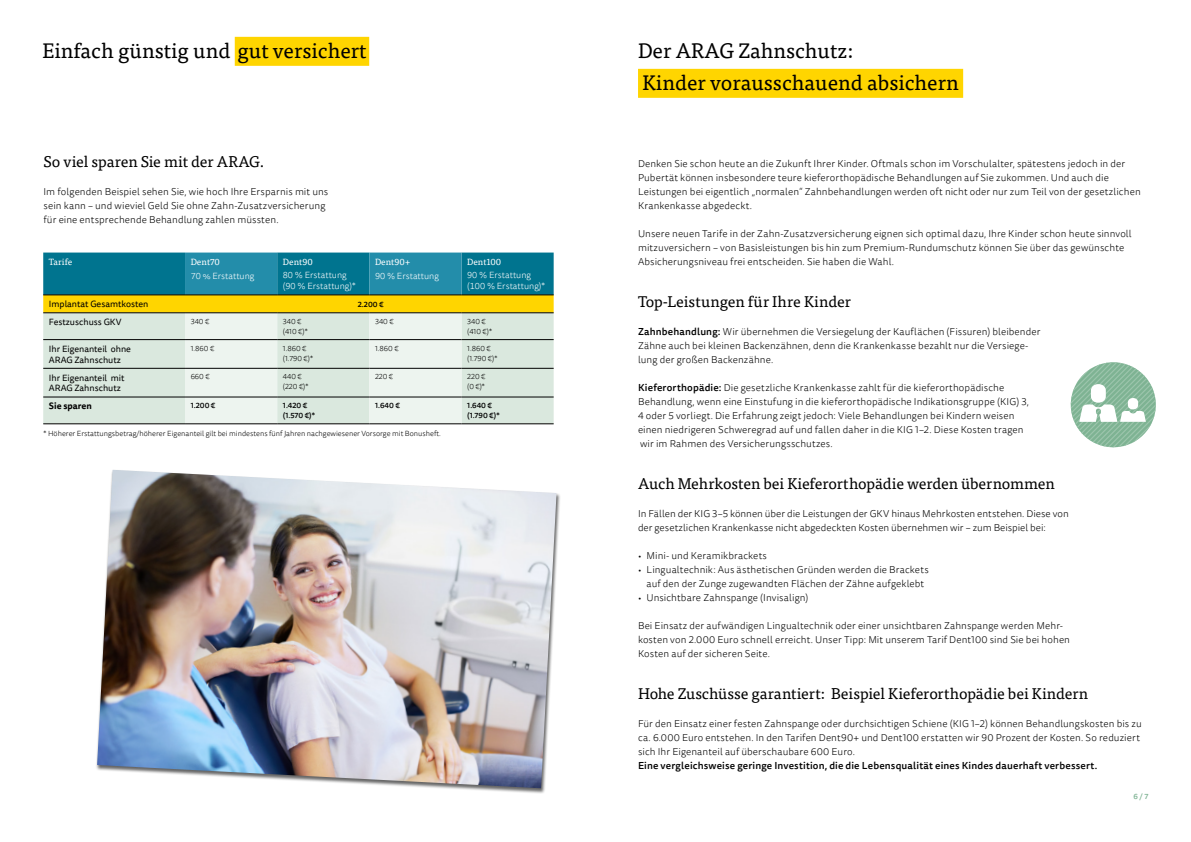
<style>
.page{position:relative;width:1191px;height:842px;background:#fff}
.page>*{position:absolute;margin:0;border:0;box-sizing:border-box;transform-origin:0 0}
.t1{font:21px/32px "Tisa OT";color:#000}
.t2{font:15.5px "Tisa OT";letter-spacing:-.005em;color:#000}
.t3{font:300 10px/14px "Tisa Sans OT";letter-spacing:.01em;color:#000}
.t4{font:500 10px "Tisa Sans OT";letter-spacing:.015em;color:#000}
.t5{font:9px/10.8px "Tisa Sans OT";color:#000}
.t6{font:300 9px/10.8px "Tisa Sans OT";color:#fff}
.t7{font:9px "Tisa OT";letter-spacing:.005em;color:#fff}
.t8{font:700 9px "Tisa Sans OT";color:#000}
.t9{font:300 7.5px/10px "Tisa Sans OT";color:#000}
.t10{font:500 7.5px/10px "Tisa Sans OT";color:#000}
.t11{font:500 7.5px "Tisa Sans OT";color:#7eb393}
.s1{font-weight:500}
</style>
<div class="page">
<div style="left:235px;top:37px;width:134px;height:29px;background:#ffd500"></div>
<div style="left:638px;top:69px;width:325px;height:29px;background:#ffd500"></div>
<svg style="left:43px;top:253px;width:510px;height:170px;background:#accbb7"></svg>
<hr style="left:43px;top:339px;width:142px;height:1px;background:#000">
<hr style="left:185px;top:339px;width:92px;height:1px;background:#000">
<hr style="left:277px;top:339px;width:92px;height:1px;background:#000">
<hr style="left:369px;top:339px;width:92px;height:1px;background:#000">
<hr style="left:461px;top:339px;width:92px;height:1px;background:#000">
<hr style="left:43px;top:368px;width:142px;height:1px;background:#000">
<hr style="left:185px;top:368px;width:92px;height:1px;background:#000">
<hr style="left:277px;top:368px;width:92px;height:1px;background:#000">
<hr style="left:369px;top:368px;width:92px;height:1px;background:#000">
<hr style="left:461px;top:368px;width:92px;height:1px;background:#000">
<hr style="left:43px;top:313px;width:142px;height:1px;background:#000">
<hr style="left:185px;top:313px;width:92px;height:1px;background:#000">
<hr style="left:277px;top:313px;width:92px;height:1px;background:#000">
<hr style="left:369px;top:313px;width:92px;height:1px;background:#000">
<hr style="left:461px;top:313px;width:92px;height:1px;background:#000">
<hr style="left:43px;top:397px;width:142px;height:1px;background:#000">
<hr style="left:185px;top:397px;width:92px;height:1px;background:#000">
<hr style="left:277px;top:397px;width:92px;height:1px;background:#000">
<hr style="left:369px;top:397px;width:92px;height:1px;background:#000">
<hr style="left:461px;top:397px;width:92px;height:1px;background:#000">
<hr style="left:43px;top:423px;width:142px;height:1px;background:#000">
<hr style="left:185px;top:423px;width:92px;height:1px;background:#000">
<hr style="left:277px;top:423px;width:92px;height:1px;background:#000">
<hr style="left:369px;top:423px;width:92px;height:1px;background:#000">
<hr style="left:461px;top:423px;width:92px;height:1px;background:#000">
<hr style="left:43px;top:294px;width:142px;height:1px;background:#000">
<hr style="left:185px;top:294px;width:92px;height:1px;background:#000">
<hr style="left:277px;top:294px;width:92px;height:1px;background:#000">
<hr style="left:369px;top:294px;width:92px;height:1px;background:#000">
<hr style="left:461px;top:294px;width:92px;height:1px;background:#000">
<svg style="left:1070px;top:362px;width:85px;height:85px"></svg>
<div style="left:95px;top:469px;width:466px;height:324px;background:#000;opacity:.6"></div>
<img style="left:97px;top:470px;width:459px;height:318px">
<h1 class="t1" style="left:43px;top:35px;width:325px">Einfach günstig und gut versichert</h1>
<h1 class="t1" style="left:638px;top:35px;width:322px">Der ARAG Zahnschutz:<br>Kinder vorausschauend absichern</h1>
<h2 class="t2" style="left:44px;top:153px;width:222px">So viel sparen Sie mit der ARAG.</h2>
<p class="t3" style="left:44px;top:185px;width:286px">Im folgenden Beispiel sehen Sie, wie hoch Ihre Ersparnis mit uns sein kann – und wieviel Geld Sie ohne Zahn-Zusatzversicherung für eine entsprechende Behandlung zahlen müssten.</p>
<p class="t7" style="left:49px;top:256px;width:25px">Tarife</p>
<p class="t7" style="left:191px;top:257px;width:31px">Dent70</p>
<p class="t6" style="left:191px;top:271px;width:65px">70 % Erstattung</p>
<p class="t7" style="left:283px;top:256px;width:31px">Dent90</p>
<p class="t6" style="left:283px;top:270px;width:74px">80 % Erstattung (90 % Erstattung)*</p>
<p class="t7" style="left:375px;top:257px;width:37px">Dent90+</p>
<p class="t6" style="left:375px;top:271px;width:65px">90 % Erstattung</p>
<p class="t7" style="left:467px;top:256px;width:36px">Dent100</p>
<p class="t6" style="left:467px;top:270px;width:80px">90 % Erstattung (100 % Erstattung)*</p>
<p class="t5" style="left:49px;top:299px;width:101px">Implantat Gesamtkosten</p>
<p class="t10" style="left:358px;top:300px;width:27px">2.200 €</p>
<p class="t5" style="left:49px;top:317px;width:74px">Festzuschuss GKV</p>
<p class="t9" style="left:191px;top:317px;width:20px">340 €</p>
<p class="t9" style="left:283px;top:317px;width:26px">340 € (410 €)*</p>
<p class="t9" style="left:375px;top:317px;width:20px">340 €</p>
<p class="t9" style="left:467px;top:317px;width:26px">340 € (410 €)*</p>
<p class="t5" style="left:49px;top:344px;width:84px">Ihr Eigenanteil ohne<br>ARAG Zahnschutz</p>
<p class="t9" style="left:191px;top:344px;width:25px">1.860 €</p>
<p class="t9" style="left:283px;top:344px;width:32px">1.860 € (1.790 €)*</p>
<p class="t9" style="left:375px;top:344px;width:25px">1.860 €</p>
<p class="t9" style="left:467px;top:344px;width:32px">1.860 € (1.790 €)*</p>
<p class="t5" style="left:49px;top:373px;width:77px">Ihr Eigenanteil mit<br>ARAG Zahnschutz</p>
<p class="t9" style="left:191px;top:372px;width:20px">660 €</p>
<p class="t9" style="left:283px;top:372px;width:27px">440 € (220 €)*</p>
<p class="t9" style="left:375px;top:372px;width:20px">220 €</p>
<p class="t9" style="left:467px;top:372px;width:20px">220 € (0 €)*</p>
<p class="t8" style="left:49px;top:400px;width:44px">Sie sparen</p>
<p class="t10" style="left:191px;top:401px;width:26px">1.200 €</p>
<p class="t10" style="left:283px;top:401px;width:34px">1.420 € (1.570 €)*</p>
<p class="t10" style="left:375px;top:401px;width:26px">1.640 €</p>
<p class="t10" style="left:467px;top:401px;width:34px">1.640 € (1.790 €)*</p>
<p class="t9" style="left:44px;top:429px;width:399px">* Höherer Erstattungsbetrag/höherer Eigenanteil gilt bei mindestens fünf Jahren nachgewiesener Vorsorge mit Bonusheft.</p>
<p class="t3" style="left:638px;top:157px;width:504px">Denken Sie schon heute an die Zukunft Ihrer Kinder. Oftmals schon im Vorschulalter, spätestens jedoch in der Pubertät können insbesondere teure kieferorthopädische Behandlungen auf Sie zukommen. Und auch die Leistungen bei eigentlich „normalen“ Zahnbehandlungen werden oft nicht oder nur zum Teil von der gesetzlichen Krankenkasse abgedeckt.</p>
<p class="t3" style="left:638px;top:227px;width:495px">Unsere neuen Tarife in der Zahn-Zusatzversicherung eignen sich optimal dazu, Ihre Kinder schon heute sinnvoll mitzuversichern – von Basisleistungen bis hin zum Premium-Rundumschutz können Sie über das gewünschte<br>Absicherungsniveau frei entscheiden. Sie haben die Wahl.</p>
<h2 class="t2" style="left:638px;top:293px;width:214px">Top-Leistungen für Ihre Kinder</h2>
<p class="t3" style="left:638px;top:325px;width:404px"><span class="s1">Zahnbehandlung:</span> Wir übernehmen die Versiegelung der Kauflächen (Fissuren) bleibender<br>Zähne auch bei kleinen Backenzähnen, denn die Krankenkasse bezahlt nur die Versiege&shy;lung der großen Backenzähne.</p>
<p class="t3" style="left:638px;top:381px;width:392px"><span class="s1">Kieferorthopädie:</span> Die gesetzliche Krankenkasse zahlt für die kieferorthopädische Behandlung, wenn eine Einstufung in die kieferorthopädische Indikationsgruppe (KIG) 3, 4 oder 5 vorliegt. Die Erfahrung zeigt jedoch: Viele Behandlungen bei Kindern weisen einen niedrigeren Schweregrad auf und fallen daher in die KIG 1–2. Diese Kosten tragen wir im Rahmen des Versicherungsschutzes.</p>
<h2 class="t2" style="left:638px;top:475px;width:418px">Auch Mehrkosten bei Kieferorthopädie werden übernommen</h2>
<p class="t3" style="left:638px;top:507px;width:432px">In Fällen der KIG 3–5 können über die Leistungen der GKV hinaus Mehrkosten entstehen. Diese von der gesetzlichen Krankenkasse nicht abgedeckten Kosten übernehmen wir – zum Beispiel bei:</p>
<p class="t3" style="left:638px;top:549px;width:130px">• Mini- und Keramikbrackets</p>
<p class="t3" style="left:638px;top:563px;width:292px;text-align:center">• Lingualtechnik: Aus ästhetischen Gründen werden die Brackets auf den der Zunge zugewandten Flächen der Zähne aufgeklebt</p>
<p class="t3" style="left:638px;top:591px;width:172px">• Unsichtbare Zahnspange (Invisalign)</p>
<p class="t3" style="left:638px;top:619px;width:433px">Bei Einsatz der aufwändigen Lingualtechnik oder einer unsichtbaren Zahnspange werden Mehr&shy;kosten von 2.000 Euro schnell erreicht. Unser Tipp: Mit unserem Tarif Dent100 sind Sie bei hohen<br>Kosten auf der sicheren Seite.</p>
<h2 class="t2" style="left:638px;top:685px;width:452px">Hohe Zuschüsse garantiert: Beispiel Kieferorthopädie bei Kindern</h2>
<p class="t3" style="left:638px;top:717px;width:505px">Für den Einsatz einer festen Zahnspange oder durchsichtigen Schiene (KIG 1–2) können Behandlungskosten bis zu ca. 6.000 Euro entstehen. In den Tarifen Dent90+ und Dent100 erstatten wir 90 Prozent der Kosten. So reduziert sich Ihr Eigenanteil auf überschaubare 600 Euro.</p>
<p class="t4" style="left:638px;top:760px;width:461px">Eine vergleichsweise geringe Investition, die die Lebensqualität eines Kindes dauerhaft verbessert.</p>
<p class="t11" style="left:1133px;top:792px;width:16px">6 / 7</p>
</div>
